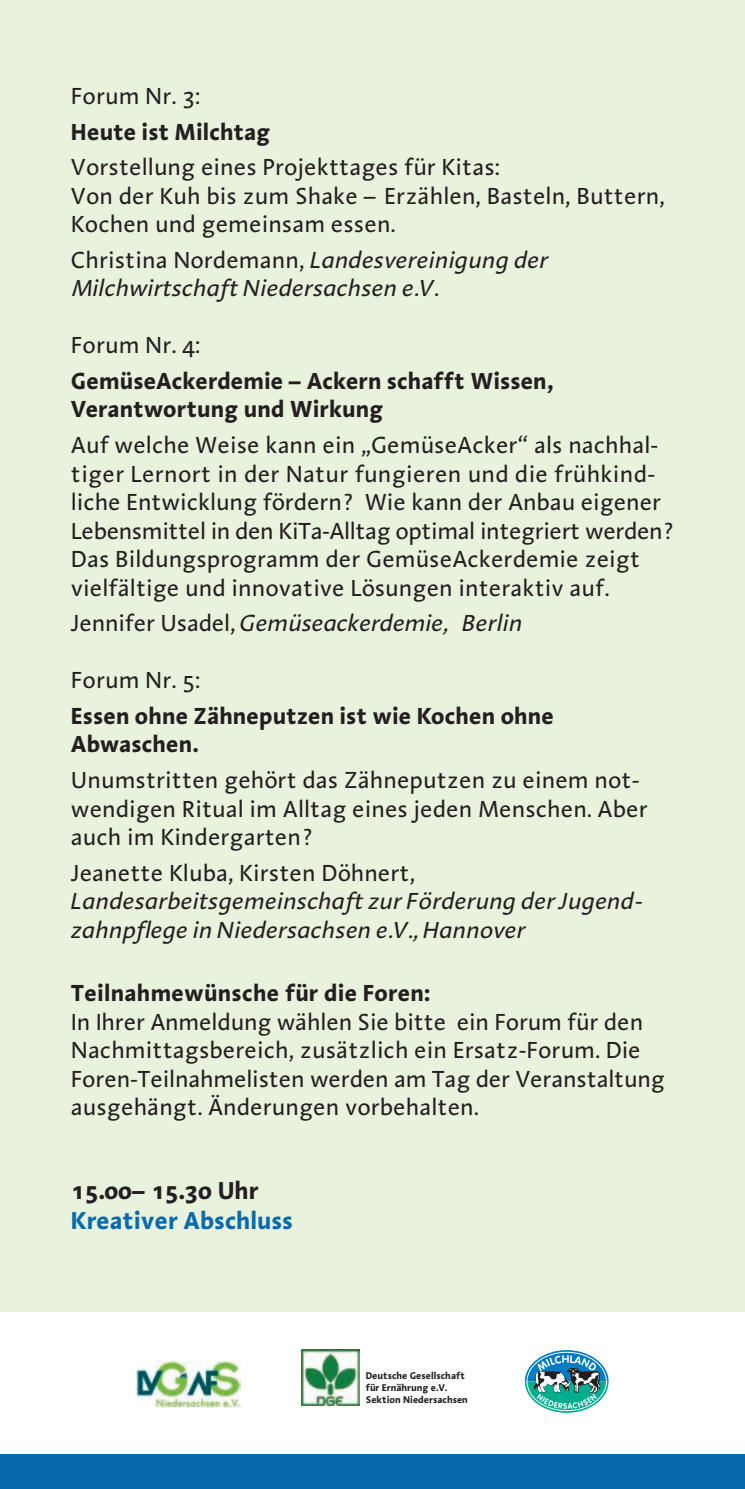
<style>
.page{position:relative;width:745px;height:1489px;background:#fff}
.page>*{position:absolute;margin:0;border:0;box-sizing:border-box;transform-origin:0 0}
.Bezeichnungen{font:700 25px "Aroma LT";color:#076aac}
.t1{font:700 25px "Aroma LT";color:#231f20}
.t2{font:23.75px/28.5px "Aroma LT";color:#231f20}
.t3{font:italic 23.75px/28.5px "Aroma LT";color:#231f20}
.t4{font:700 23.75px/28.5px "Aroma LT";letter-spacing:.005em;color:#231f20}
.Adresse{font:700 10px "Aroma LT";color:#231f20}
.s1{font-style:normal}
</style>
<div class="page">
<div style="left:0;top:0;width:744px;height:1311px;background:#e8f2dd"></div>
<div style="left:0;top:1454px;width:744px;height:34px;background:#076aac"></div>
<svg style="left:524px;top:1350px;width:84px;height:62px"></svg>
<div style="left:526px;top:1351px;width:80px;height:59px;border:1px solid #fff;border-radius:50%"></div>
<img style="left:301px;top:1349px;width:58px;height:56px">
<img style="left:136px;top:1360px;width:104px;height:47px">
<p class="t2" style="left:71px;top:81px;width:131px">Forum Nr. 3:</p>
<p class="t4" style="left:71px;top:116px;width:201px">Heute ist Milchtag</p>
<p class="t2" style="left:71px;top:152px;width:431px">Vorstellung eines Projekttages für Kitas:</p>
<p class="t2" style="left:71px;top:181px;width:595px">Von der Kuh bis zum Shake – Erzählen, Basteln, Buttern,</p>
<p class="t2" style="left:71px;top:209px;width:326px">Kochen und gemeinsam essen.</p>
<p class="t3" style="left:71px;top:245px;width:478px"><span class="s1">Christina Nordemann,</span> Landesvereinigung der<br>Milchwirtschaft Niedersachsen e.V.</p>
<p class="t2" style="left:71px;top:330px;width:131px">Forum Nr. 4:</p>
<p class="t4" style="left:71px;top:366px;width:484px">GemüseAckerdemie – Ackern schafft Wissen,<br>Verantwortung und Wirkung</p>
<p class="t2" style="left:71px;top:430px;width:604px">Auf welche Weise kann ein „GemüseAcker“ als nachhal&shy;tiger Lernort in der Natur fungieren und die frühkind&shy;liche Entwicklung fördern? Wie kann der Anbau eigener Lebensmittel in den KiTa-Alltag optimal integriert werden?<br>Das Bildungsprogramm der GemüseAckerdemie zeigt vielfältige und innovative Lösungen interaktiv auf.</p>
<p class="t3" style="left:71px;top:608px;width:452px"><span class="s1">Jennifer Usadel,</span> Gemüseackerdemie, Berlin</p>
<p class="t2" style="left:71px;top:665px;width:131px">Forum Nr. 5:</p>
<p class="t4" style="left:71px;top:700px;width:484px">Essen ohne Zähneputzen ist wie Kochen ohne<br>Abwaschen.</p>
<p class="t2" style="left:71px;top:765px;width:578px">Unumstritten gehört das Zähneputzen zu einem not&shy;wendigen Ritual im Alltag eines jeden Menschen. Aber auch im Kindergarten?</p>
<p class="t3" style="left:71px;top:857px;width:572px"><span class="s1">Jeanette Kluba, Kirsten Döhnert,<br></span>Landesarbeitsgemeinschaft zur Förderung der Jugend&shy;zahnpflege in Niedersachsen e.V., Hannover</p>
<p class="t4" style="left:71px;top:977px;width:360px">Teilnahmewünsche für die Foren:</p>
<p class="t2" style="left:71px;top:1006px;width:595px">In Ihrer Anmeldung wählen Sie bitte ein Forum für den Nachmittagsbereich, zusätzlich ein Ersatz-Forum. Die Foren-Teilnahmelisten werden am Tag der Veranstaltung ausgehängt. Änderungen vorbehalten.</p>
<p class="t1" style="left:71px;top:1173px;width:189px">15.00– 15.30 Uhr</p>
<p class="Bezeichnungen" style="left:71px;top:1203px;width:224px">Kreativer Abschluss</p>
<p class="Adresse" style="left:365px;top:1368px;width:101px">Deutsche Gesellschaft</p>
<p class="Adresse" style="left:365px;top:1380px;width:83px">für Ernährung e.V.</p>
<p class="Adresse" style="left:365px;top:1392px;width:104px">Sektion Niedersachsen</p>
</div>
